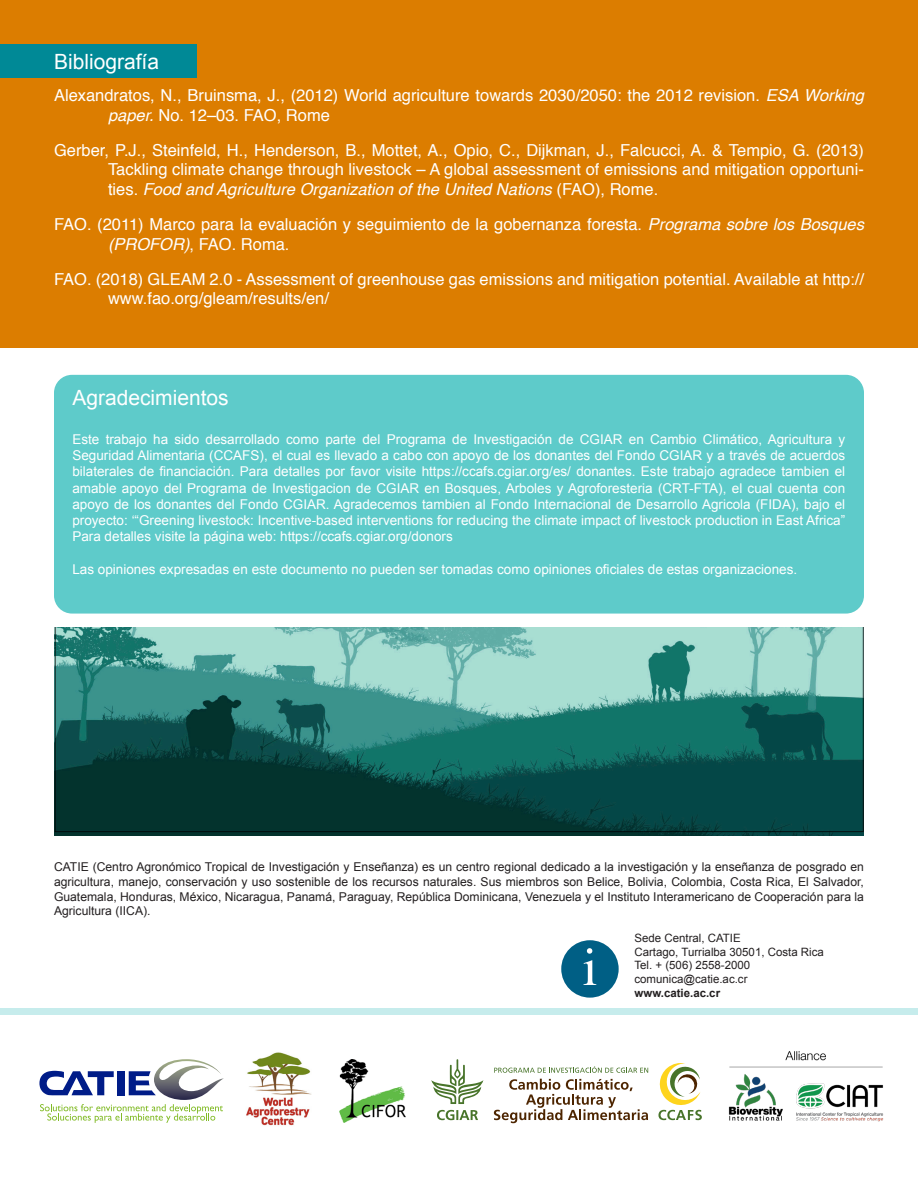
<style>
.page{position:relative;width:918px;height:1188px;background:#fff}
.page>*{position:absolute;margin:0;border:0;box-sizing:border-box;transform-origin:0 0}
.t1{font:54px "Times";color:#fff}
.t2{font:21px "Arial";color:#fff}
.t3{font:16.5px/19.8px "Helvetica";color:#fff}
.t4{font:13.5px/16.2px "Arial";color:#fff;text-align:justify}
.t5{font:12.15px/14.5px "Arial";color:#231f20;text-align:justify}
.t6{font:11.55px "Arial";color:#231f20}
.t7{font:700 11.55px "Arial";color:#231f20}
.s1{font-style:italic}
</style>
<div class="page">
<div style="left:0;top:0;width:918px;height:347px;background:#dc7d00"></div>
<div style="left:0;top:45px;width:196px;height:33px;background:#008996"></div>
<div style="left:54px;top:375px;width:810px;height:239px;background:#5ecbca;border-radius:18px"></div>
<div style="left:0;top:1008px;width:918px;height:7px;background:#c6ecec"></div>
<img style="left:54px;top:627px;width:810px;height:209px">
<div style="left:561px;top:940px;width:58px;height:58px;background:#005f85;border-radius:50%"></div>
<svg style="left:39px;top:1059px;width:185px;height:64px"></svg>
<img style="left:246px;top:1052px;width:66px;height:74px">
<img style="left:728px;top:1051px;width:156px;height:71px">
<img style="left:340px;top:1060px;width:66px;height:62px">
<svg style="left:658px;top:1063px;width:44px;height:57px"></svg>
<svg style="left:431px;top:1059px;width:52px;height:61px"></svg>
<svg style="left:494px;top:1066px;width:154px;height:7px"></svg>
<svg style="left:494px;top:1079px;width:154px;height:44px"></svg>
<p class="t2" style="left:54px;top:48px;width:107px">Bibliografía</p>
<p class="t3" style="left:108px;top:86px;width:757px;text-indent:-54px">Alexandratos, N., Bruinsma, J., (2012) World agriculture towards 2030/2050: the 2012 revision. <span class="s1">ESA Working paper.</span> No. 12–03. FAO, Rome</p>
<p class="t3" style="left:108px;top:141px;width:757px;text-align:justify;text-indent:-54px">Gerber, P.J., Steinfeld, H., Henderson, B., Mottet, A., Opio, C., Dijkman, J., Falcucci, A. &amp; Tempio, G. (2013)<br>Tackling climate change through livestock – A global assessment of emissions and mitigation opportuni&shy;ties. <span class="s1">Food and Agriculture Organization of the United Nations</span> (FAO), Rome.</p>
<p class="t3" style="left:108px;top:215px;width:757px;text-indent:-54px">FAO. (2011) Marco para la evaluación y seguimiento de la gobernanza foresta. <span class="s1">Programa sobre los Bosques (PROFOR)</span>, FAO. Roma.</p>
<p class="t3" style="left:108px;top:270px;width:758px;text-indent:-54px">FAO. (2018) GLEAM 2.0 - Assessment of greenhouse gas emissions and mitigation potential. Available at http:// www.fao.org/gleam/results/en/</p>
<p class="t2" style="left:72px;top:383px;width:158px">Agradecimientos</p>
<p class="t4" style="left:72px;top:431px;width:774px">Este trabajo ha sido desarrollado como parte del Programa de Investigación de CGIAR en Cambio Climático, Agricultura y Seguridad Alimentaria (CCAFS), el cual es llevado a cabo con apoyo de los donantes del Fondo CGIAR y a través de acuerdos bilaterales de financiación. Para detalles por favor visite https://ccafs.cgiar.org/es/ donantes. Este trabajo agradece tambien el amable apoyo del Programa de Investigacion de CGIAR en Bosques, Arboles y Agroforesteria (CRT-FTA), el cual cuenta con apoyo de los donantes del Fondo CGIAR. Agradecemos tambien al Fondo Internacional de Desarrollo Agricola (FIDA), bajo el proyecto: ‘“Greening livestock: Incentive-based interventions for reducing the climate impact of livestock production in East Africa” Para detalles visite la página web: https://ccafs.cgiar.org/donors</p>
<p class="t4" style="left:72px;top:561px;width:726px">Las opiniones expresadas en este documento no pueden ser tomadas como opiniones oficiales de estas organizaciones.</p>
<p class="t5" style="left:54px;top:860px;width:811px">CATIE (Centro Agronómico Tropical de Investigación y Enseñanza) es un centro regional dedicado a la investigación y la enseñanza de posgrado en agricultura, manejo, conservación y uso sostenible de los recursos naturales. Sus miembros son Belice, Bolivia, Colombia, Costa Rica, El Salvador, Guatemala, Honduras, México, Nicaragua, Panamá, Paraguay, República Dominicana, Venezuela y el Instituto Interamericano de Cooperación para la Agricultura (IICA).</p>
<p class="t6" style="left:634px;top:930px;width:108px">Sede Central, CATIE</p>
<p class="t6" style="left:634px;top:944px;width:191px">Cartago, Turrialba 30501, Costa Rica</p>
<p class="t6" style="left:634px;top:958px;width:117px">Tel. + (506) 2558-2000</p>
<p class="t6" style="left:634px;top:972px;width:115px">comunica@catie.ac.cr</p>
<p class="t7" style="left:634px;top:985px;width:87px">www.catie.ac.cr</p>
<p class="t1" style="left:582px;top:916px;width:17px">i</p>
</div>
